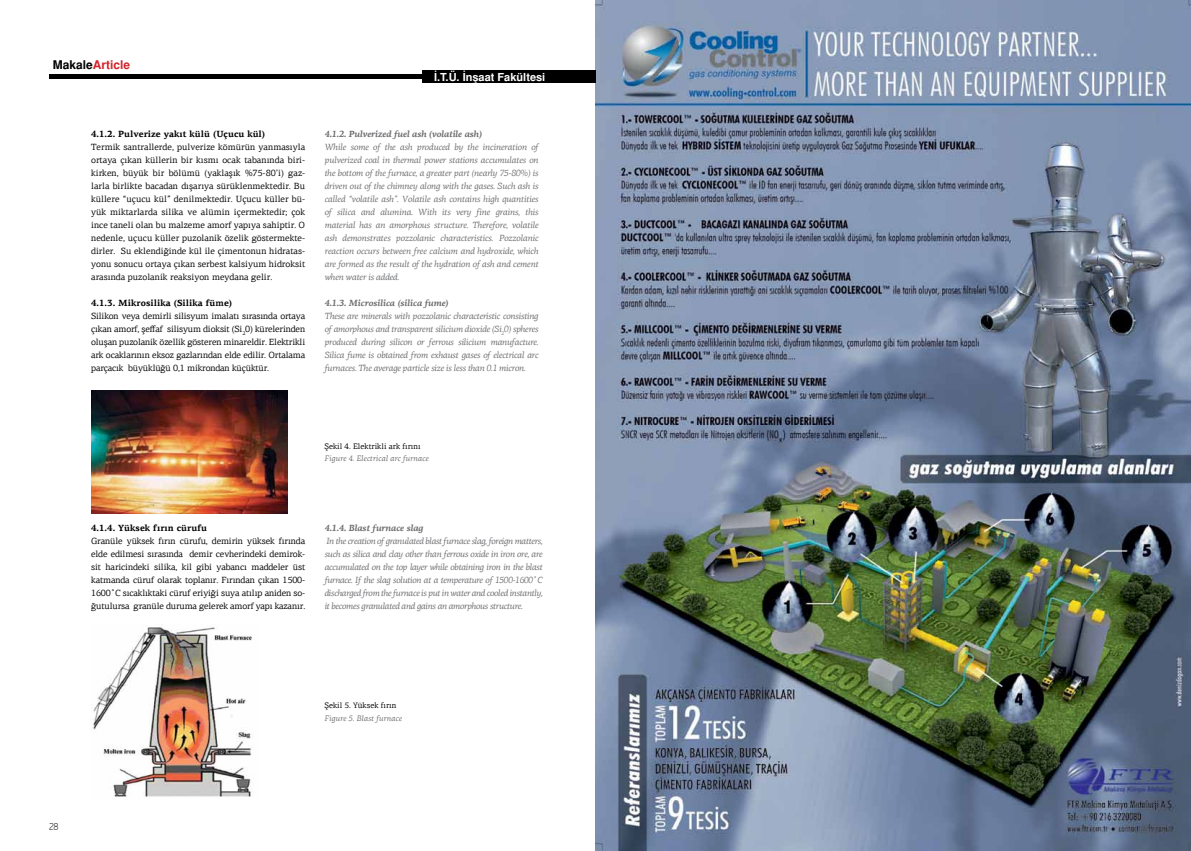
<style>
.page{position:relative;width:1191px;height:851px;background:#fff}
.page>*{position:absolute;margin:0;border:0;box-sizing:border-box;transform-origin:0 0}
.t1{font:700 12px "Helvetica Tr";color:#d2232a}
.t2{font:700 11px "Helvetica Tr";color:#fff}
.t3{font:italic 9px/13px "PF Agora Serif Pro";letter-spacing:-.035em;color:#6d6e71;text-align:justify}
.t4{font:9px/13px "PF Agora Serif Pro";letter-spacing:-.015em;color:#000;text-align:justify}
.t5{font:italic 700 9px "PF Agora Serif Pro";letter-spacing:-.025em;color:#6d6e71}
.t6{font:700 9px "PF Agora Serif Pro";color:#000}
.t7{font:300 9px "Kirvy";color:#000}
.t8{font:italic 8px "PF Agora Serif Pro";color:#6d6e71}
.t9{font:8px "PF Agora Serif Pro";color:#000}
.s1{color:#000}
</style>
<div class="page">
<div style="left:49px;top:74px;width:1093px;height:5px;background:#000"></div>
<img style="left:91px;top:390px;width:197px;height:123px">
<img style="left:93px;top:627px;width:159px;height:170px">
<img style="left:595px;top:0;width:596px;height:850px">
<div style="left:422px;top:70px;width:173px;height:13px;background:#000"></div>
<h1 class="t1" style="left:53px;top:57px;width:79px"><span class="s1">Makale</span>Article</h1>
<p class="t2" style="left:434px;top:70px;width:113px">İ.T.Ü. İnşaat Fakültesi</p>
<p class="t6" style="left:91px;top:128px;width:176px">4.1.2. Pulverize yakıt külü (Uçucu kül)</p>
<p class="t4" style="left:91px;top:141px;width:216px">Termik santrallerde, pulverize kömürün yanmasıyla ortaya çıkan küllerin bir kısmı ocak tabanında biri&shy;kirken, büyük bir bölümü (yaklaşık %75-80’i) gaz&shy;larla birlikte bacadan dışarıya sürüklenmektedir. Bu küllere “uçucu kül” denilmektedir. Uçucu küller bü&shy;yük miktarlarda silika ve alümin içermektedir; çok ince taneli olan bu malzeme amorf yapıya sahiptir. O nedenle, uçucu küller puzolanik özelik göstermekte&shy;dirler. Su eklendiğinde kül ile çimentonun hidratas&shy;yonu sonucu ortaya çıkan serbest kalsiyum hidroksit arasında puzolanik reaksiyon meydana gelir.</p>
<p class="t6" style="left:91px;top:297px;width:143px">4.1.3. Mikrosilika (Silika füme)</p>
<p class="t4" style="left:91px;top:310px;width:216px">Silikon veya demirli silisyum imalatı sırasında ortaya çıkan amorf, şeffaf silisyum dioksit (Si<sub>2</sub>0) kürelerinden oluşan puzolanik özellik gösteren minareldir. Elektrikli ark ocaklarının eksoz gazlarından elde edilir. Ortalama parçacık büyüklüğü 0,1 mikrondan küçüktür.</p>
<p class="t5" style="left:324px;top:128px;width:159px">4.1.2. Pulverized fuel ash (volatile ash)</p>
<p class="t3" style="left:324px;top:141px;width:216px">While some of the ash produced by the incineration of pulverized coal in thermal power stations accumulates on the bottom of the furnace, a greater part (nearly 75-80%) is driven out of the chimney along with the gases. Such ash is called “volatile ash”. Volatile ash contains high quantities of silica and alumina. With its very fine grains, this material has an amorphous structure. Therefore, volatile ash demonstrates pozzolanic characteristics. Pozzolanic reaction occurs between free calcium and hydroxide, which are formed as the result of the hydration of ash and cement when water is added.</p>
<p class="t5" style="left:324px;top:297px;width:126px">4.1.3. Microsilica (silica fume)</p>
<p class="t3" style="left:324px;top:310px;width:216px">These are minerals with pozzolanic characteristic consisting of amorphous and transparent silicium dioxide (Si<sub>2</sub>0) spheres produced during silicon or ferrous silicium manufacture.<br>Silica fume is obtained from exhaust gases of electrical arc furnaces. The average particle size is less than 0.1 micron.</p>
<p class="t9" style="left:324px;top:441px;width:98px">Şekil 4. Elektrikli ark fırını</p>
<p class="t8" style="left:324px;top:453px;width:106px">Figure 4. Electrical arc furnace</p>
<p class="t6" style="left:91px;top:522px;width:117px">4.1.4. Yüksek fırın cürufu</p>
<p class="t4" style="left:91px;top:535px;width:216px">Granüle yüksek fırın cürufu, demirin yüksek fırında elde edilmesi sırasında demir cevherindeki demirok&shy;sit haricindeki silika, kil gibi yabancı maddeler üst katmanda cüruf olarak toplanır. Fırından çıkan 1500- 1600˚C sıcaklıktaki cüruf eriyiği suya atılıp aniden so&shy;ğutulursa granüle duruma gelerek amorf yapı kazanır.</p>
<p class="t5" style="left:324px;top:522px;width:100px">4.1.4. Blast furnace slag</p>
<p class="t3" style="left:324px;top:535px;width:220px">In the creation of granulated blast furnace slag, foreign matters, such as silica and clay other than ferrous oxide in iron ore, are accumulated on the top layer while obtaining iron in the blast furnace. If the slag solution at a temperature of 1500-1600˚C discharged from the furnace is put in water and cooled instantly, it becomes granulated and gains an amorphous structure.</p>
<p class="t9" style="left:324px;top:700px;width:74px">Şekil 5. Yüksek fırın</p>
<p class="t8" style="left:324px;top:713px;width:79px">Figure 5. Blast furnace</p>
<p class="t7" style="left:49px;top:821px;width:11px">28</p>
</div>
